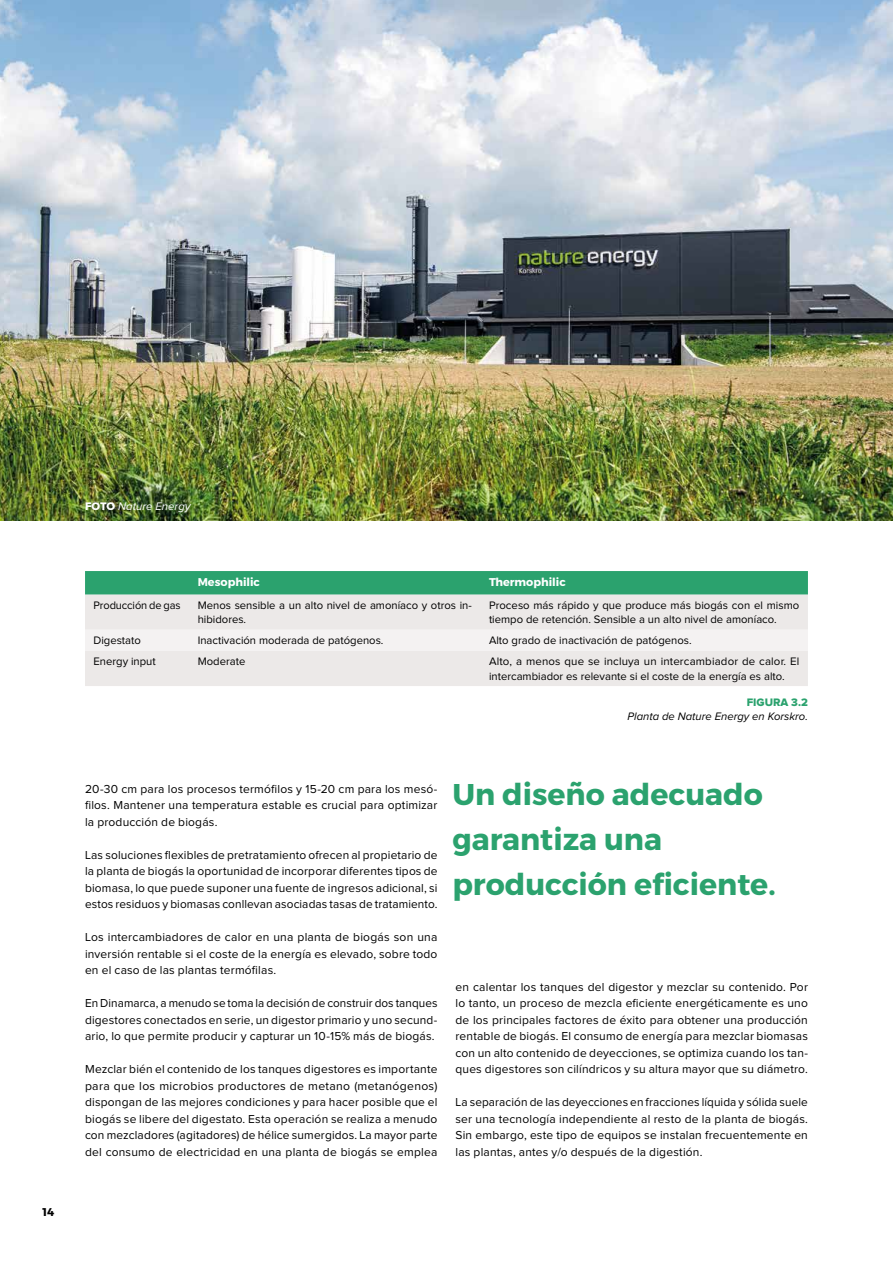
<style>
.page{position:relative;width:893px;height:1263px;background:#fff}
.page>*{position:absolute;margin:0;border:0;box-sizing:border-box;transform-origin:0 0}
.t1{font:700 30px/45px "Montserrat";color:#2ba26e}
.t2{font:12px/16.5px "Proxima Nova";letter-spacing:.015em;color:#000;text-align:justify}
.t3{font:italic 11.4px "Proxima Nova";color:#fff}
.t4{font:11.25px/14.2px "Proxima Nova";color:#000}
.t5{font:italic 11.25px "Proxima Nova";color:#000}
.t6{font:700 11.25px "Montserrat";color:#fff}
.t7{font:11.25px "Proxima Nova Extrabld";color:#2ba26e}
.t8{font:700 11.25px "Montserrat";color:#000}
.s1{font-family:"Proxima Nova Extrabld";font-style:normal}
.s2{font-size:12.15px}
</style>
<div class="page">
<img style="left:0;top:0;width:893px;height:520px">
<div style="left:85px;top:571px;width:723px;height:24px;background:#2ba26e"></div>
<div style="left:85px;top:595px;width:723px;height:91px;background:#ece9e8"></div>
<div style="left:85px;top:630px;width:723px;height:21px;background:#f4f2f2"></div>
<p class="t8" style="left:43px;top:1204px;width:13px">14</p>
<p class="t3" style="left:85px;top:501px;width:107px"><span class="s1">FOTO</span> Nature Energ<span class="s2">y</span></p>
<p class="t6" style="left:198px;top:575px;width:64px">Mesophilic</p>
<p class="t6" style="left:489px;top:575px;width:78px">Thermophilic</p>
<p class="t4" style="left:94px;top:599px;width:89px">Producción de gas</p>
<p class="t4" style="left:198px;top:599px;width:276px">Menos sensible a un alto nivel de amoníaco y otros in&shy;hibidores.</p>
<p class="t4" style="left:489px;top:599px;width:312px">Proceso más rápido y que produce más biogás con el mismo tiempo de retención. Sensible a un alto nivel de amoníaco.</p>
<p class="t4" style="left:94px;top:634px;width:49px">Digestato</p>
<p class="t4" style="left:198px;top:634px;width:187px">Inactivación moderada de patógenos.</p>
<p class="t4" style="left:489px;top:634px;width:204px">Alto grado de inactivación de patógenos.</p>
<p class="t4" style="left:94px;top:655px;width:64px">Energy input</p>
<p class="t4" style="left:198px;top:655px;width:49px">Moderate</p>
<p class="t4" style="left:489px;top:655px;width:312px">Alto, a menos que se incluya un intercambiador de calor. El intercambiador es relevante si el coste de la energía es alto.</p>
<p class="t7" style="left:747px;top:697px;width:63px">FIGURA 3.2</p>
<p class="t5" style="left:628px;top:711px;width:182px">Planta de Nature Energy en Korskro.</p>
<p class="t2" style="left:85px;top:781px;width:354px">20-30 cm para los procesos termófilos y 15-20 cm para los mesó&shy;filos. Mantener una temperatura estable es crucial para optimizar la producción de biogás.</p>
<p class="t2" style="left:85px;top:847px;width:354px">Las soluciones flexibles de pretratamiento ofrecen al propietario de la planta de biogás la oportunidad de incorporar diferentes tipos de biomasa, lo que puede suponer una fuente de ingresos adicional, si estos residuos y biomasas conllevan asociadas tasas de tratamiento.</p>
<p class="t2" style="left:85px;top:929px;width:354px">Los intercambiadores de calor en una planta de biogás son una inversión rentable si el coste de la energía es elevado, sobre todo en el caso de las plantas termófilas.</p>
<p class="t2" style="left:85px;top:995px;width:354px">En Dinamarca, a menudo se toma la decisión de construir dos tanques digestores conectados en serie, un digestor primario y uno secund&shy;ario, lo que permite producir y capturar un 10-15% más de biogás.</p>
<p class="t2" style="left:85px;top:1061px;width:354px">Mezclar bién el contenido de los tanques digestores es importante para que los microbios productores de metano (metanógenos) dispongan de las mejores condiciones y para hacer posible que el biogás se libere del digestato. Esta operación se realiza a menudo con mezcladores (agitadores) de hélice sumergidos. La mayor parte del consumo de electricidad en una planta de biogás se emplea</p>
<h1 class="t1" style="left:452px;top:772px;width:325px">Un diseño adecuado garantiza una producción eficiente.</h1>
<p class="t2" style="left:455px;top:979px;width:354px">en calentar los tanques del digestor y mezclar su contenido. Por lo tanto, un proceso de mezcla eficiente energéticamente es uno de los principales factores de éxito para obtener una producción rentable de biogás. El consumo de energía para mezclar biomasas con un alto contenido de deyecciones, se optimiza cuando los tan&shy;ques digestores son cilíndricos y su altura mayor que su diámetro.</p>
<p class="t2" style="left:455px;top:1094px;width:354px">La separación de las deyecciones en fracciones líquida y sólida suele ser una tecnología independiente al resto de la planta de biogás.<br>Sin embargo, este tipo de equipos se instalan frecuentemente en las plantas, antes y/o después de la digestión.</p>
</div>
